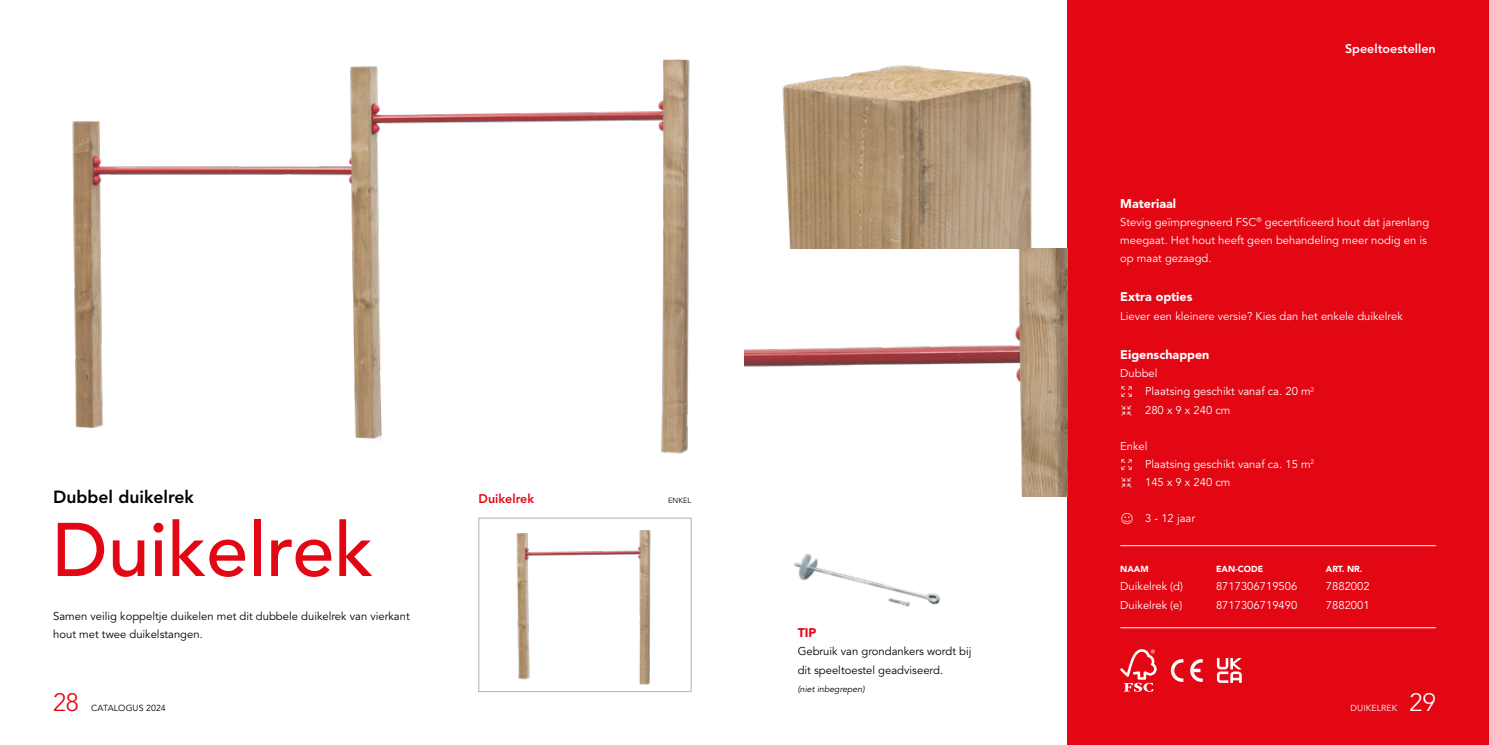
<style>
.page{position:relative;width:1489px;height:745px;background:#fff}
.page>*{position:absolute;margin:0;border:0;box-sizing:border-box;transform-origin:0 0}
.t1{font:500 75px "Avenir LT Std";color:#e30613}
.t2{font:300 25px "Avenir LT Std";color:#e30613}
.t3{font:300 25px "Avenir LT Std";color:#fff}
.t4{font:800 17.5px "Avenir LT Std";color:#000}
.t5{font:900 12.5px "Avenir LT Std";color:#fff}
.t6{font:800 12.5px "Avenir LT Std";color:#fff}
.t7{font:800 12.5px "Avenir LT Std";color:#e30613}
.t8{font:900 12.5px "Avenir LT Std";color:#e30613}
.t9{font:11.25px/18.1px "Avenir LT Std";color:#fff}
.t10{font:11.25px/18.1px "Avenir LT Std";color:#000}
.t11{font:900 8.75px "Avenir LT Std";color:#fff}
.t12{font:italic 8.75px "Avenir LT Std";color:#000}
.t13{font:8.75px "Avenir LT Std";letter-spacing:.01em;color:#000}
.t14{font:8.75px "Avenir LT Std";letter-spacing:.02em;color:#fff}
.t15{font:7.5px "Avenir LT Std";color:#000}
</style>
<div class="page">
<div style="left:1067px;top:0;width:421px;height:744px;background:#e30613"></div>
<img style="left:72px;top:59px;width:618px;height:395px">
<svg style="left:1120px;top:649px;width:36px;height:42px"></svg>
<svg style="left:1170px;top:659px;width:32px;height:22px"></svg>
<hr style="left:1120px;top:545px;width:95px;height:1px;background:#fff">
<hr style="left:1215px;top:545px;width:110px;height:1px;background:#fff">
<hr style="left:1325px;top:545px;width:110px;height:1px;background:#fff">
<hr style="left:1120px;top:627px;width:95px;height:1px;background:#fff">
<hr style="left:1215px;top:627px;width:110px;height:1px;background:#fff">
<hr style="left:1325px;top:627px;width:110px;height:1px;background:#fff">
<img style="left:516px;top:530px;width:135px;height:155px">
<div style="left:478px;top:517px;width:213px;height:174px;border:1px solid #b9b1a4"></div>
<img style="left:744px;top:65px;width:323px;height:431px">
<img style="left:793px;top:553px;width:148px;height:54px">
<svg style="left:1216px;top:658px;width:25px;height:24px"></svg>
<h3 class="t4" style="left:53px;top:486px;width:142px">Dubbel duikelrek</h3>
<p class="t7" style="left:478px;top:491px;width:57px">Duikelrek</p>
<p class="t15" style="left:668px;top:496px;width:25px">ENKEL</p>
<h1 class="t1" style="left:52px;top:506px;width:322px">Duikelrek</h1>
<p class="t10" style="left:53px;top:607px;width:358px">Samen veilig koppeltje duikelen met dit dubbele duikelrek van vierkant hout met twee duikelstangen.</p>
<h2 class="t2" style="left:53px;top:687px;width:27px">28</h2>
<p class="t13" style="left:91px;top:702px;width:76px">CATALOGUS 2024</p>
<p class="t8" style="left:797px;top:625px;width:20px">TIP</p>
<p class="t10" style="left:797px;top:642px;width:175px">Gebruik van grondankers wordt bij dit speeltoestel geadviseerd.</p>
<p class="t12" style="left:797px;top:683px;width:68px">(niet inbegrepen)</p>
<p class="t6" style="left:1344px;top:41px;width:92px">Speeltoestellen</p>
<p class="t5" style="left:1120px;top:195px;width:57px">Materiaal</p>
<p class="t9" style="left:1120px;top:213px;width:310px">Stevig geïmpregneerd FSC<sup>®</sup> gecertificeerd hout dat jarenlang meegaat. Het hout heeft geen behandeling meer nodig en is op maat gezaagd.</p>
<p class="t5" style="left:1120px;top:289px;width:74px">Extra opties</p>
<p class="t9" style="left:1120px;top:307px;width:284px">Liever een kleinere versie? Kies dan het enkele duikelrek</p>
<p class="t5" style="left:1120px;top:347px;width:91px">Eigenschappen</p>
<p class="t9" style="left:1144px;top:364px;width:171px;text-indent:-25px">Dubbel<br>Plaatsing geschikt vanaf ca. 20 m<sup>2<br></sup>280 x 9 x 240 cm</p>
<p class="t9" style="left:1144px;top:437px;width:171px;text-indent:-25px">Enkel<br>Plaatsing geschikt vanaf ca. 15 m<sup>2<br></sup>145 x 9 x 240 cm</p>
<p class="t9" style="left:1120px;top:509px;width:76px">★ 3 - 12 jaar</p>
<p class="t11" style="left:1120px;top:562px;width:30px">NAAM</p>
<p class="t11" style="left:1215px;top:562px;width:49px">EAN-CODE</p>
<p class="t11" style="left:1325px;top:562px;width:38px">ART. NR.</p>
<p class="t9" style="left:1120px;top:577px;width:64px">Duikelrek (d)</p>
<p class="t9" style="left:1215px;top:577px;width:83px">8717306719506</p>
<p class="t9" style="left:1325px;top:577px;width:45px">7882002</p>
<p class="t9" style="left:1120px;top:595px;width:64px">Duikelrek (e)</p>
<p class="t9" style="left:1215px;top:595px;width:83px">8717306719490</p>
<p class="t9" style="left:1325px;top:595px;width:45px">7882001</p>
<p class="t14" style="left:1350px;top:702px;width:48px">DUIKELREK</p>
<h2 class="t3" style="left:1409px;top:687px;width:28px">29</h2>
</div>
